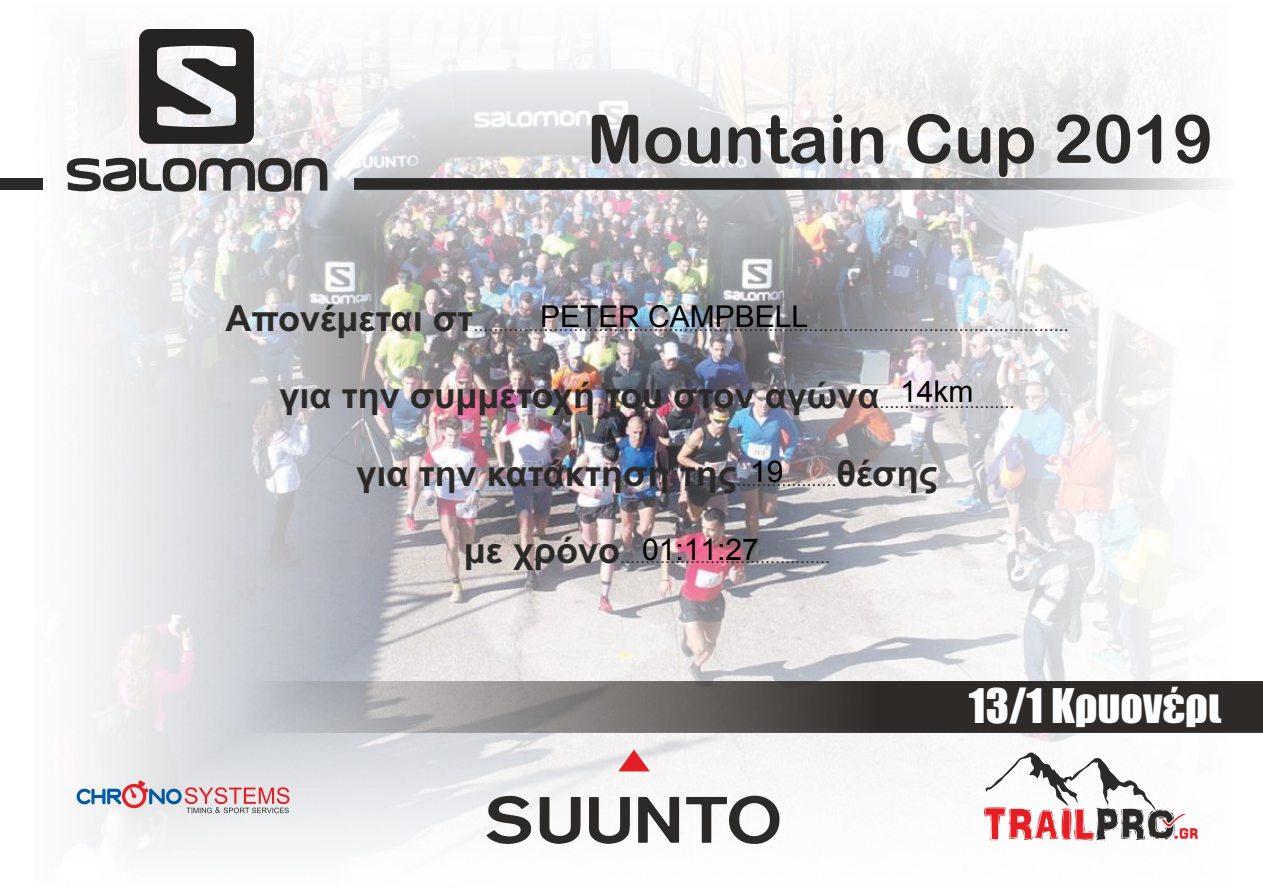
<style>
.page{position:relative;width:1263px;height:893px;background:#fff}
.page>*{position:absolute;margin:0;border:0;box-sizing:border-box;transform-origin:0 0}
.t1{font:67.2px "Arial Rounded MT Bold";color:#2b2a29}
.t2{font:44.1px "Impact";color:#fefefe}
.t3{font:700 36px/77.4px "Arial";color:#2b2a29;text-align:center}
.t4{font:30px "Arial";color:#000}
.t5{font:18px "Arial";color:#2b2a29}
.s1{font-weight:700;font-size:36px}
.s2{font-weight:400;font-size:18px}
</style>
<div class="page">
<img style="left:66px;top:28px;width:1172px;height:824px">
<img style="left:66px;top:682px;width:1197px;height:50px">
<svg style="left:77px;top:780px;width:212px;height:33px;background:#cebfc7"></svg>
<div style="left:0;top:178px;width:43px;height:12px;background:#2b2a29"></div>
<img style="left:355px;top:178px;width:883px;height:12px">
<svg style="left:984px;top:752px;width:214px;height:89px"></svg>
<svg style="left:67px;top:158px;width:260px;height:34px"></svg>
<svg style="left:139px;top:29px;width:115px;height:115px"></svg>
<svg style="left:618px;top:750px;width:32px;height:21px"></svg>
<svg style="left:486px;top:795px;width:294px;height:49px"></svg>
<h1 class="t1" style="left:587px;top:114px;width:628px">Mountain Cup 2019</h1>
<p class="t5" style="left:225px;top:318px;width:845px"><span class="s1">Απονέμεται στ</span>.......................................................................................................................</p>
<h3 class="t4" style="left:540px;top:300px;width:270px">PETER CAMPBELL</h3>
<h3 class="t4" style="left:900px;top:375px;width:75px">14km</h3>
<h3 class="t3" style="left:280px;top:360px;width:736px">για την συμμετοχή του στον αγώνα<span class="s2">........................... </span>για την κατάκτηση της<span class="s2">....................</span>θέσης</h3>
<h3 class="t4" style="left:750px;top:455px;width:35px">19</h3>
<p class="t5" style="left:464px;top:550px;width:368px"><span class="s1">με χρόνο</span>..........................................</p>
<h3 class="t4" style="left:642px;top:533px;width:118px">01:11:27</h3>
<h2 class="t2" style="left:969px;top:688px;width:254px">13/1 Κρυονέρι</h2>
</div>
